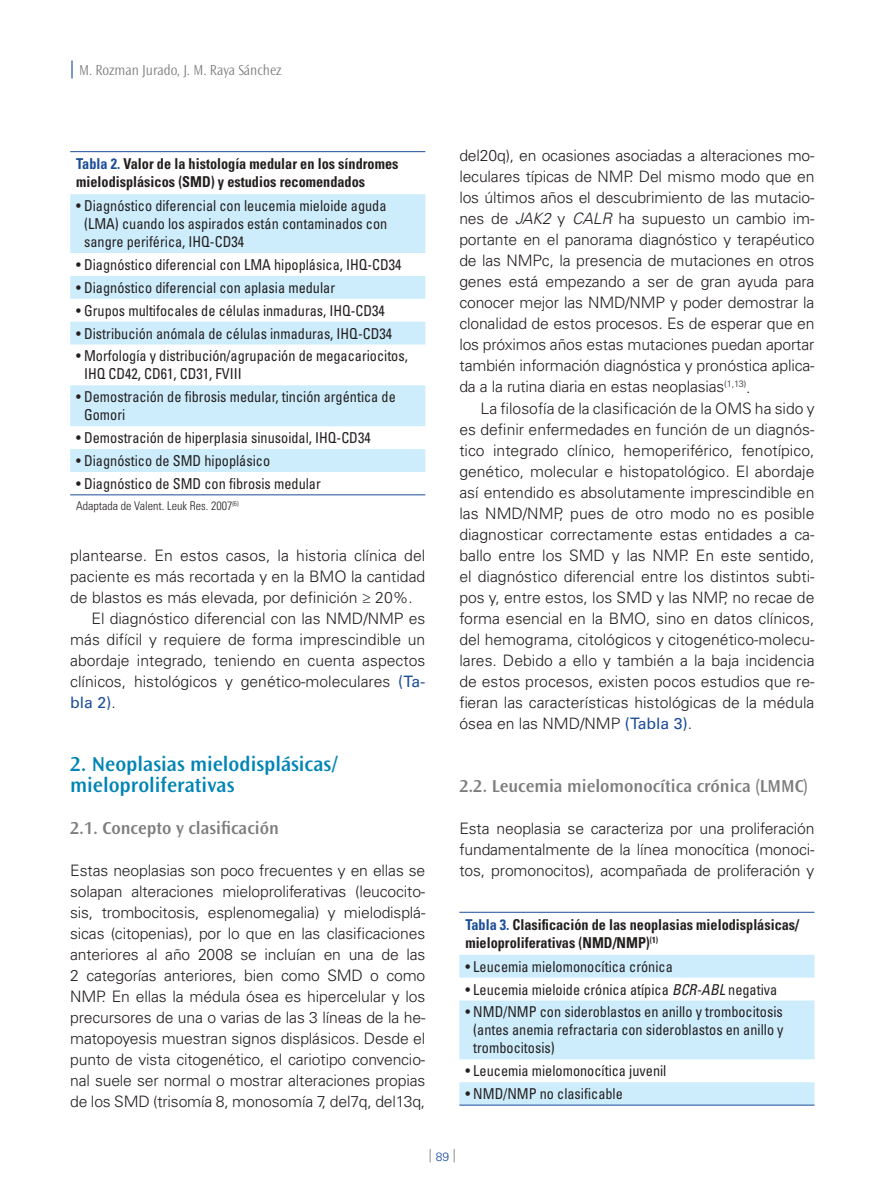
<style>
.page{position:relative;width:880px;height:1197px;background:#fff}
.page>*{position:absolute;margin:0;border:0;box-sizing:border-box;transform-origin:0 0}
.t1{font:600 21px/21px "Ocean Sans Std";color:#0084b6}
.t2{font:600 18px "Ocean Sans Std";color:#7d7c7e}
.t3{font:300 15.75px/21px "Univers LT Std";color:#241f1f;text-align:justify}
.t4{font:15.75px "Univers LT Std";color:#1b4c99}
.t5{font:condensed 15px/18px "Univers LT Std";color:#241f1f;text-align:justify;scale:.95 1}
.t6{font:700 condensed 15px/18px "Univers LT Std";color:#241f1f;scale:.95 1}
.t7{font:300 15px "Ocean Sans Std";color:#7d7c7e;scale:.9 1}
.t8{font:300 13.5px "Univers LT Std";color:#7d7c7e}
.t9{font:300 condensed 12px "Univers LT Std";color:#241f1f}
.s1{font-family:"Univers LT Std";font-size:18px;color:#1b4c99}
.s2{color:#1b4c99}
.s3{font-weight:400;color:#1b4c99}
.s4{font-weight:300;color:#241f1f}
.s5{font-style:italic}
</style>
<div class="page">
<svg style="left:70px;top:194px;width:355px;height:278px;fill:#cdedfc"></svg>
<hr style="left:70px;top:151px;width:355px;height:1px;background:#1b4c99">
<hr style="left:70px;top:494px;width:355px;height:1px;background:#1b4c99">
<svg style="left:459px;top:955px;width:355px;height:150px;fill:#cdedfc"></svg>
<hr style="left:459px;top:912px;width:355px;height:1px;background:#1b4c99">
<hr style="left:459px;top:1105px;width:355px;height:1px;background:#1b4c99">
<p class="t7" style="left:70px;top:62px;width:236px"><span class="s1">|</span> M. Rozman Jurado, J. M. Raya Sánchez</p>
<p class="t6" style="left:76px;top:155px;width:341px"><span class="s2">Tabla 2.</span> Valor de la histología medular en los síndromes mielodisplásicos (SMD) y estudios recomendados</p>
<p class="t5" style="left:84px;top:196px;width:321px;text-indent:-8px">• Diagnóstico diferencial con leucemia mieloide aguda (LMA) cuando los aspirados están contaminados con sangre periférica, IHQ-CD34</p>
<p class="t5" style="left:76px;top:255px;width:344px">• Diagnóstico diferencial con LMA hipoplásica, IHQ-CD34</p>
<p class="t5" style="left:76px;top:278px;width:274px">• Diagnóstico diferencial con aplasia medular</p>
<p class="t5" style="left:76px;top:301px;width:326px">• Grupos multifocales de células inmaduras, IHQ-CD34</p>
<p class="t5" style="left:76px;top:324px;width:334px">• Distribución anómala de células inmaduras, IHQ-CD34</p>
<p class="t5" style="left:84px;top:347px;width:342px;text-indent:-8px">• Morfología y distribución/agrupación de megacariocitos,<br>IHQ CD42, CD61, CD31, FVIII</p>
<p class="t5" style="left:84px;top:388px;width:330px;text-indent:-8px">• Demostración de fibrosis medular, tinción argéntica de<br>Gomori</p>
<p class="t5" style="left:76px;top:428px;width:311px">• Demostración de hiperplasia sinusoidal, IHQ-CD34</p>
<p class="t5" style="left:76px;top:451px;width:206px">• Diagnóstico de SMD hipoplásico</p>
<p class="t5" style="left:76px;top:474px;width:259px">• Diagnóstico de SMD con fibrosis medular</p>
<p class="t9" style="left:76px;top:498px;width:164px">Adaptada de Valent. Leuk Res. 2007<sup>(6)</sup></p>
<p class="t3" style="left:70px;top:544px;width:357px">plantearse. En estos casos, la historia clínica del</p>
<p class="t3" style="left:70px;top:565px;width:357px">paciente es más recortada y en la BMO la cantidad</p>
<p class="t3" style="left:70px;top:586px;width:344px">de blastos es más elevada, por definición ≥ 20%.</p>
<p class="t3" style="left:91px;top:607px;width:335px">El diagnóstico diferencial con las NMD/NMP es</p>
<p class="t3" style="left:70px;top:628px;width:357px">más difícil y requiere de forma imprescindible un</p>
<p class="t3" style="left:70px;top:649px;width:357px">abordaje integrado, teniendo en cuenta aspectos</p>
<p class="t3" style="left:70px;top:670px;width:357px">clínicos, histológicos y genético-moleculares <span class="s3">(Ta-</span></p>
<p class="t4" style="left:70px;top:692px;width:47px">bla 2)<span class="s4">.</span></p>
<h1 class="t1" style="left:70px;top:753px;width:269px">2. Neoplasias mielodisplásicas/ mieloproliferativas</h1>
<p class="t2" style="left:70px;top:817px;width:210px">2.1. Concepto y clasificación</p>
<p class="t3" style="left:70px;top:859px;width:357px">Estas neoplasias son poco frecuentes y en ellas se solapan alteraciones mieloproliferativas (leucocito&shy;sis, trombocitosis, esplenomegalia) y mielodisplá&shy;sicas (citopenias), por lo que en las clasificaciones anteriores al año 2008 se incluían en una de las 2 categorías anteriores, bien como SMD o como NMP. En ellas la médula ósea es hipercelular y los precursores de una o varias de las 3 líneas de la he&shy;matopoyesis muestran signos displásicos. Desde el punto de vista citogenético, el cariotipo convencio&shy;nal suele ser normal o mostrar alteraciones propias de los SMD (trisomía 8, monosomía 7, del7q, del13q,</p>
<p class="t3" style="left:459px;top:145px;width:357px">del20q), en ocasiones asociadas a alteraciones mo&shy;leculares típicas de NMP. Del mismo modo que en los últimos años el descubrimiento de las mutacio&shy;nes de <span class="s5">JAK2</span> y <span class="s5">CALR</span> ha supuesto un cambio im&shy;portante en el panorama diagnóstico y terapéutico de las NMPc, la presencia de mutaciones en otros genes está empezando a ser de gran ayuda para conocer mejor las NMD/NMP y poder demostrar la clonalidad de estos procesos. Es de esperar que en los próximos años estas mutaciones puedan aportar también información diagnóstica y pronóstica aplica&shy;da a la rutina diaria en estas neoplasias<sup>(1,13)</sup>.</p>
<p class="t3" style="left:459px;top:397px;width:357px;text-indent:21px">La filosofía de la clasificación de la OMS ha sido y es definir enfermedades en función de un diagnós&shy;tico integrado clínico, hemoperiférico, fenotípico, genético, molecular e histopatológico. El abordaje así entendido es absolutamente imprescindible en las NMD/NMP, pues de otro modo no es posible diagnosticar correctamente estas entidades a ca&shy;ballo entre los SMD y las NMP. En este sentido, el diagnóstico diferencial entre los distintos subti&shy;pos y, entre estos, los SMD y las NMP, no recae de forma esencial en la BMO, sino en datos clínicos, del hemograma, citológicos y citogenético-molecu&shy;lares. Debido a ello y también a la baja incidencia de estos procesos, existen pocos estudios que re&shy;fieran las características histológicas de la médula ósea en las NMD/NMP <span class="s3">(Tabla 3)</span>.</p>
<p class="t2" style="left:459px;top:775px;width:350px">2.2. Leucemia mielomonocítica crónica (LMMC)</p>
<p class="t3" style="left:459px;top:817px;width:357px">Esta neoplasia se caracteriza por una proliferación fundamentalmente de la línea monocítica (monoci&shy;tos, promonocitos), acompañada de proliferación y</p>
<p class="t6" style="left:465px;top:915px;width:353px"><span class="s2">Tabla 3.</span> Clasificación de las neoplasias mielodisplásicas/ mieloproliferativas (NMD/NMP)<sup>(1)</sup></p>
<p class="t5" style="left:465px;top:957px;width:220px">• Leucemia mielomonocítica crónica</p>
<p class="t5" style="left:465px;top:980px;width:330px">• Leucemia mieloide crónica atípica <span class="s5">BCR-ABL</span> negativa</p>
<p class="t5" style="left:473px;top:1003px;width:328px;text-indent:-8px">• NMD/NMP con sideroblastos en anillo y trombocitosis (antes anemia refractaria con sideroblastos en anillo y trombocitosis)</p>
<p class="t5" style="left:465px;top:1062px;width:213px">• Leucemia mielomonocítica juvenil</p>
<p class="t5" style="left:465px;top:1084px;width:167px">• NMD/NMP no clasificable</p>
<p class="t8" style="left:429px;top:1146px;width:28px">|<sub>89</sub>|</p>
</div>
